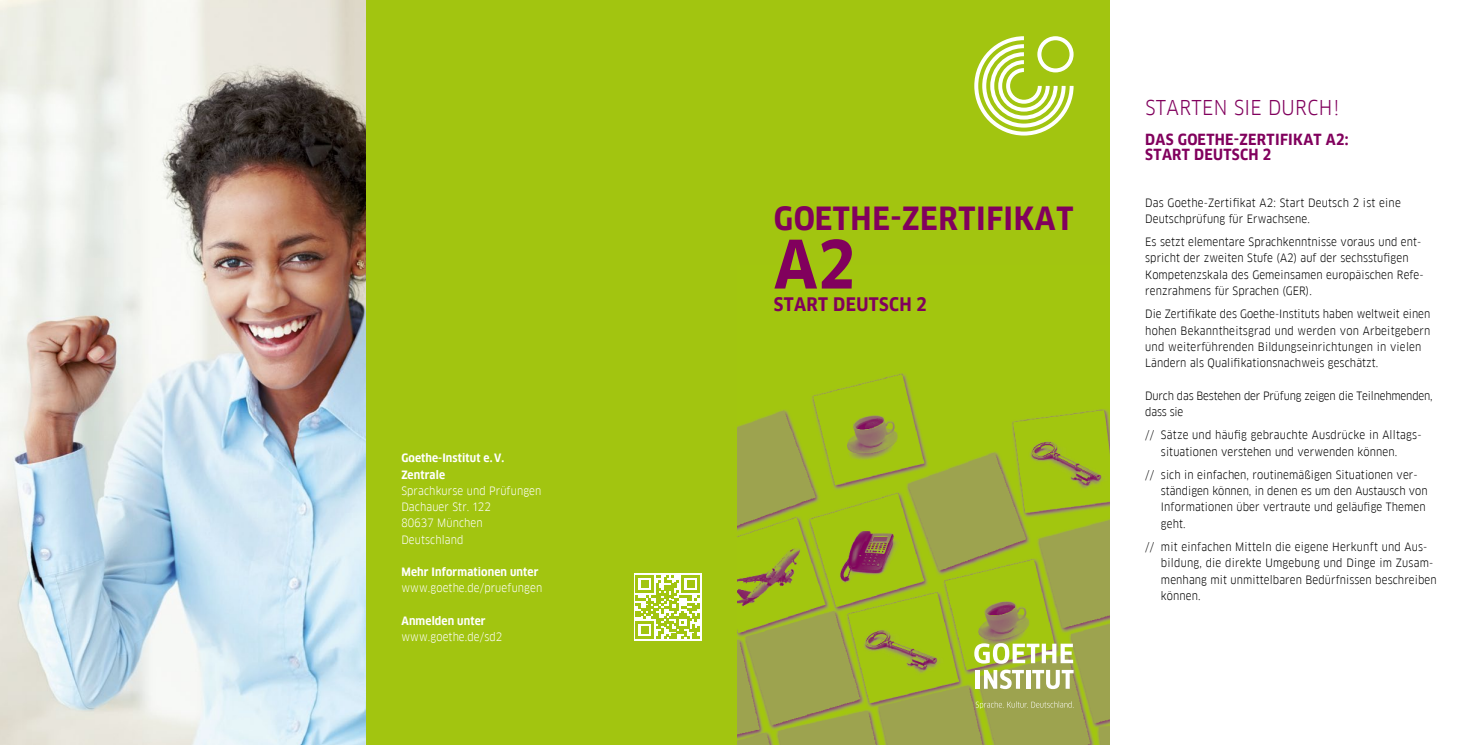
<style>
.page{position:relative;width:1475px;height:745px;background:#fff}
.page>*{position:absolute;margin:0;border:0;box-sizing:border-box;transform-origin:0 0}
.t1{font:700 65.12px "Goethe FF Clan";color:#81005d}
.t2{font:700 31.25px "Goethe FF Clan";letter-spacing:.02em;color:#81005d}
.t3{font:20px "Goethe FF Clan";letter-spacing:.02em;color:#81005d}
.t4{font:700 18.25px "Goethe FF Clan";letter-spacing:.02em;color:#81005d}
.t5{font:700 15px "Goethe FF Clan";color:#81005d}
.t6{font:11.25px/16.2px "Goethe FF Clan";letter-spacing:.01em;color:#000}
.t7{font:11.25px/16.2px "Goethe FF Clan";letter-spacing:.01em;color:#fff}
.t8{font:700 11.25px/16.2px "Goethe FF Clan";letter-spacing:.01em;color:#fff}
.t9{font:11.25px/16.2px "Goethe FF Clan";letter-spacing:-.015em;color:#000}
</style>
<div class="page">
<div style="left:351px;top:0;width:398px;height:744px;background:#a2c510"></div>
<svg style="left:634px;top:573px;width:67px;height:67px"></svg>
<svg style="left:635px;top:574px;width:64px;height:64px"></svg>
<div style="left:737px;top:0;width:372px;height:744px;background:#a2c510"></div>
<img style="left:737px;top:373px;width:372px;height:371px">
<img style="left:0;top:0;width:365px;height:744px">
<svg style="left:974px;top:36px;width:99px;height:99px"></svg>
<svg style="left:974px;top:642px;width:98px;height:21px"></svg>
<hr style="left:975px;top:669px;width:4px;height:19px;background:#fff">
<svg style="left:983px;top:669px;width:40px;height:19px"></svg>
<svg style="left:1025px;top:669px;width:4px;height:19px"></svg>
<svg style="left:1032px;top:669px;width:41px;height:19px"></svg>
<svg style="left:975px;top:700px;width:98px;height:8px"></svg>
<p class="t8" style="left:401px;top:450px;width:104px">Goethe-Institut e.V.<br>Zentrale</p>
<p class="t7" style="left:401px;top:482px;width:141px">Sprachkurse und Prüfungen<br>Dachauer Str. 122<br>80637 München<br>Deutschland</p>
<p class="t8" style="left:401px;top:563px;width:138px">Mehr Informationen unter</p>
<p class="t7" style="left:401px;top:580px;width:142px">www.goethe.de/pruefungen</p>
<p class="t8" style="left:401px;top:612px;width:86px">Anmelden unter</p>
<p class="t7" style="left:401px;top:628px;width:102px">www.goethe.de/sd2</p>
<h2 class="t2" style="left:773px;top:200px;width:301px">goethe-zertifikat</h2>
<h1 class="t1" style="left:774px;top:226px;width:82px">a2</h1>
<h3 class="t4" style="left:773px;top:293px;width:154px">Start deutsch 2</h3>
<h3 class="t3" style="left:1145px;top:96px;width:195px">STARTEN SIE DURCH!</h3>
<h3 class="t5" style="left:1145px;top:131px;width:43px">DA S GOETHE</h3>
<h3 class="t5" style="left:1233px;top:131px;width:15px">-ZERTIFIKAT</h3>
<h3 class="t5" style="left:1325px;top:131px;width:24px">A2:</h3>
<h3 class="t5" style="left:1145px;top:146px;width:19px">START</h3>
<h3 class="t5" style="left:1193px;top:146px;width:11px">DEU</h3>
<h3 class="t5" style="left:1223px;top:146px;width:49px">tSCH 2</h3>
<p class="t6" style="left:1144px;top:194px;width:257px">Das Goethe-Zertifikat A2: Start Deutsch 2 ist eine<br>Deutschprüfung für Erwachsene.</p>
<p class="t6" style="left:1144px;top:234px;width:280px">Es setzt elementare Sprachkenntnisse voraus und ent&shy;spricht der zweiten Stufe (A2) auf der sechsstufigen Kompetenzskala des Gemeinsamen europäischen Refe&shy;renzrahmens für Sprachen (GER).</p>
<p class="t6" style="left:1144px;top:306px;width:286px">Die Zertifikate des Goethe-Instituts haben weltweit einen hohen Bekanntheitsgrad und werden von Arbeitgebern und weiterführenden Bildungseinrichtungen in vielen Ländern als Qualifikationsnachweis geschätzt.</p>
<p class="t9" style="left:1144px;top:387px;width:289px">Durch das Bestehen der Prüfung zeigen die Teilnehmenden, dass sie</p>
<p class="t6" style="left:1160px;top:426px;width:262px;text-indent:-16px">// Sätze und häufig gebrauchte Ausdrücke in Alltags&shy;situationen verstehen und verwenden können.</p>
<p class="t6" style="left:1160px;top:466px;width:268px;text-indent:-16px">// sich in einfachen, routinemäßigen Situationen ver&shy;ständigen können, in denen es um den Austausch von Informationen über vertraute und geläufige Themen geht.</p>
<p class="t6" style="left:1160px;top:538px;width:277px;text-indent:-16px">// mit einfachen Mitteln die eigene Herkunft und Aus&shy;bildung, die direkte Umgebung und Dinge im Zusam&shy;menhang mit unmittelbaren Bedürfnissen beschreiben können.</p>
</div>
